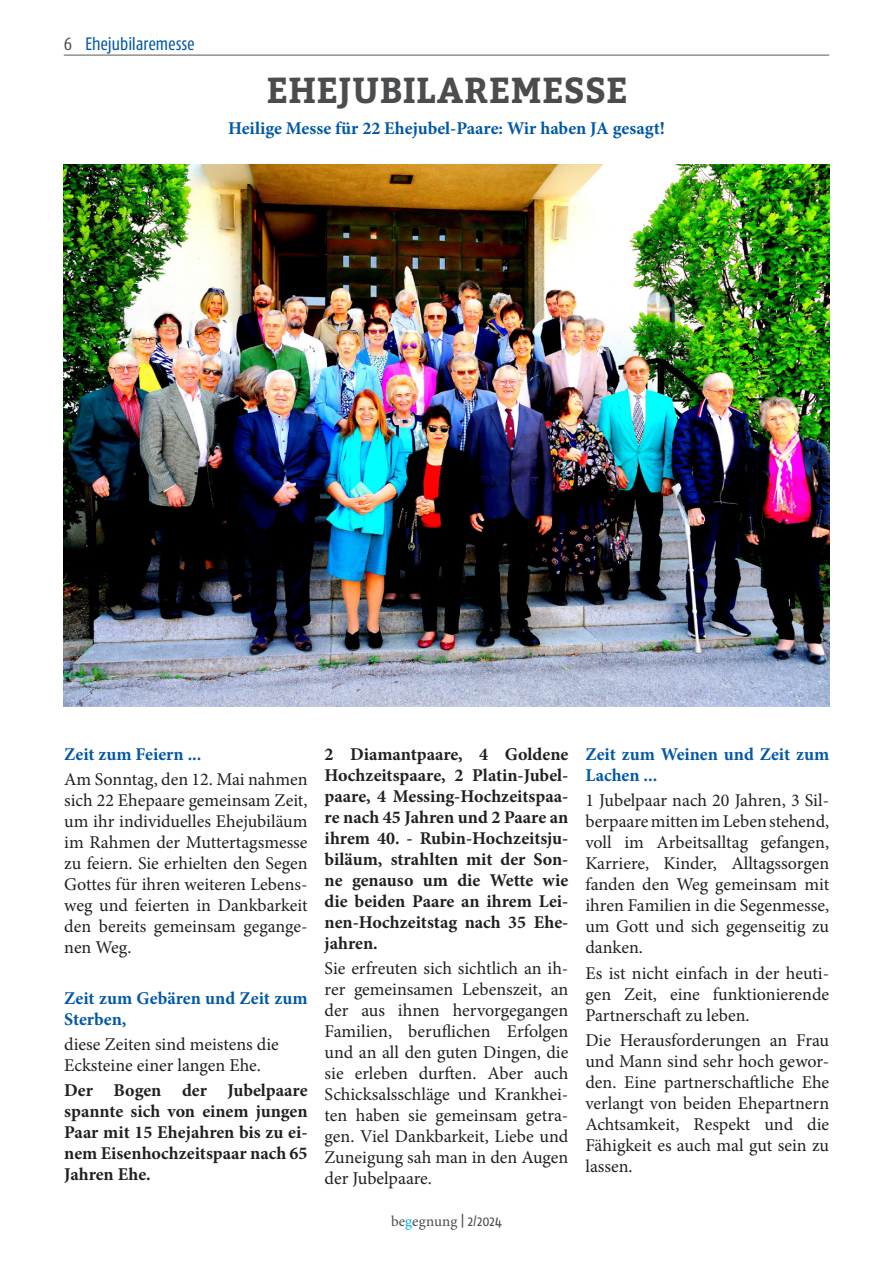
<style>
.page{position:relative;width:893px;height:1263px;background:#fff}
.page>*{position:absolute;margin:0;border:0;box-sizing:border-box;transform-origin:0 0}
.Hauptüberschrift{font:700 36px "Bitter";letter-spacing:.01em;color:#4b4c4d}
.Lesetext{font:18px/21px "Minion Pro";color:#231f20;text-align:justify}
.Lesetext-2{font:700 18px/21px "Minion Pro";color:#231f20;text-align:justify}
.Lesetext-3{font:700 18px/21px "Minion Pro";color:#0158a6}
.t1{font:18px "Fago Co";letter-spacing:-.015em;color:#0158a6}
.t2{font:15px "Minion Pro";letter-spacing:.005em;color:#4b4c4d}
.s1{color:#4b4c4d}
.s2{color:#00aeef}
.s3{font-family:"Fago Co"}
</style>
<div class="page">
<hr style="left:64px;top:55px;width:765px;height:1px;background:#57585a">
<img style="left:64px;top:165px;width:765px;height:541px">
<p class="t1" style="left:64px;top:34px;width:133px"><span class="s1">6</span> Ehejubilaremesse</p>
<p class="Hauptüberschrift" style="left:266px;top:68px;width:363px">EHEJUBILAREMESSE</p>
<p class="Lesetext-3" style="left:228px;top:117px;width:438px">Heilige Messe für 22 Ehejubel-Paare: Wir haben JA gesagt!</p>
<p class="Lesetext-3" style="left:64px;top:744px;width:139px">Zeit zum Feiern ...</p>
<p class="Lesetext" style="left:64px;top:769px;width:245px">Am Sonntag, den 12. Mai nahmen sich 22 Ehepaare gemeinsam Zeit, um ihr individuelles Ehejubiläum im Rahmen der Muttertagsmesse zu feiern. Sie erhielten den Segen Gottes für ihren weiteren Lebens&shy;weg und feierten in Dankbarkeit den bereits gemeinsam gegange&shy;nen Weg.</p>
<p class="Lesetext-3" style="left:64px;top:987px;width:245px">Zeit zum Gebären und Zeit zum<br>Sterben,</p>
<p class="Lesetext" style="left:64px;top:1034px;width:216px">diese Zeiten sind meistens die<br>Ecksteine einer langen Ehe.</p>
<p class="Lesetext-2" style="left:64px;top:1080px;width:245px">Der Bogen der Jubelpaare spannte sich von einem jungen Paar mit 15 Ehejahren bis zu ei&shy;nem Eisenhochzeitspaar nach 65<br>Jahren Ehe.</p>
<p class="Lesetext-2" style="left:325px;top:744px;width:245px">2 Diamantpaare, 4 Goldene Hochzeitspaare, 2 Platin-Jubel&shy;paare, 4 Messing-Hochzeitspaa&shy;re nach 45 Jahren und 2 Paare an ihrem 40. - Rubin-Hochzeitsju&shy;biläum, strahlten mit der Son&shy;ne genauso um die Wette wie die beiden Paare an ihrem Lei&shy;nen-Hochzeitstag nach 35 Ehe&shy;jahren.</p>
<p class="Lesetext" style="left:325px;top:958px;width:245px">Sie erfreuten sich sichtlich an ih&shy;rer gemeinsamen Lebenszeit, an der aus ihnen hervorgegangen Familien, beruflichen Erfolgen und an all den guten Dingen, die sie erleben durften. Aber auch Schicksalsschläge und Krankhei&shy;ten haben sie gemeinsam getra&shy;gen. Viel Dankbarkeit, Liebe und Zuneigung sah man in den Augen der Jubelpaare.</p>
<p class="t2" style="left:391px;top:1211px;width:112px">be<span class="s2">g</span>egnung <span class="s3">| 2/2024</span></p>
<p class="Lesetext-3" style="left:585px;top:744px;width:245px">Zeit zum Weinen und Zeit zum<br>Lachen ...</p>
<p class="Lesetext" style="left:585px;top:790px;width:245px">1 Jubelpaar nach 20 Jahren, 3 Sil&shy;berpaare mitten im Leben stehend, voll im Arbeitsalltag gefangen, Karriere, Kinder, Alltagssorgen fanden den Weg gemeinsam mit ihren Familien in die Segenmesse, um Gott und sich gegenseitig zu danken.</p>
<p class="Lesetext" style="left:585px;top:962px;width:245px">Es ist nicht einfach in der heuti&shy;gen Zeit, eine funktionierende Partnerschaft zu leben.</p>
<p class="Lesetext" style="left:585px;top:1030px;width:245px">Die Herausforderungen an Frau und Mann sind sehr hoch gewor&shy;den. Eine partnerschaftliche Ehe verlangt von beiden Ehepartnern Achtsamkeit, Respekt und die Fähigkeit es auch mal gut sein zu lassen.</p>
</div>
